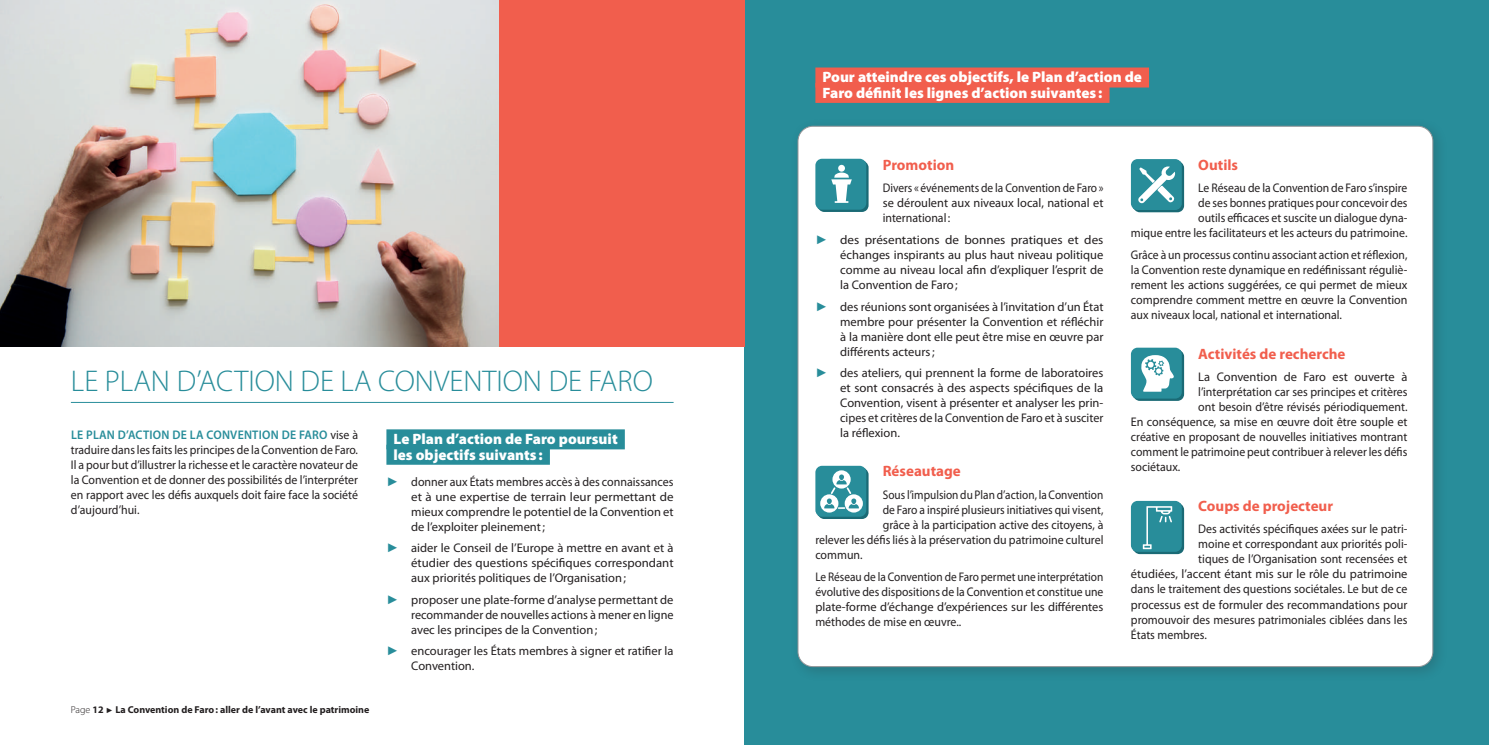
<style>
.page{position:relative;width:1489px;height:745px;background:#fff}
.page>*{position:absolute;margin:0;border:0;box-sizing:border-box;transform-origin:0 0}
.t1{font:300 30px "Myriad Pro";color:#288d9a}
.t2{font:900 15px/16.2px "Myriad Pro";color:#fff}
.t3{font:700 15px "Myriad Pro";color:#f15e4d}
.t4{font:12.5px/15px "Myriad Pro";color:#231f20;text-align:justify}
.t5{font:12.5px/15px "Myriad Pro";color:#231f20;text-align:justify;scale:.95 1}
.t6{font:12.5px/15px "Myriad Pro";color:#231f20;text-align:right;scale:.93 1}
.t7{font:12.5px/15px "Myriad Pro";color:#231f20;text-align:justify;scale:.91 1}
.t8{font:12.5px/15px "Myriad Pro";color:#231f20;text-align:justify;scale:.96 1}
.t9{font:12.5px/15px "Myriad Pro";color:#231f20;text-align:justify;scale:1.05 1}
.t10{font:12.5px "Myriad Pro";color:#231f20;scale:.94 1}
.t11{font:12.5px "Myriad Pro";color:#231f20;scale:.92 1}
.t12{font:12.5px "Myriad Pro";color:#231f20;scale:.9 1}
.t13{font:700 10px "Myriad Pro";color:#231f20}
.s1{font-weight:600;color:#288d9a}
.s2{font-family:"Arial";color:#288d9a}
.s3{font-weight:300}
.s4{font-family:"Arial";font-weight:400;font-size:7.5px}
</style>
<div class="page">
<div style="left:744px;top:0;width:744px;height:744px;background:#288d9a"></div>
<div style="left:789px;top:117px;width:659px;height:565px;background:#231f20;opacity:.2"></div>
<div style="left:798px;top:126px;width:634px;height:540px;background:#fff;border-radius:15px"></div>
<img style="left:0;top:0;width:499px;height:346px">
<hr style="left:71px;top:402px;width:602px;height:1px;background:#288d9a">
<div style="left:386px;top:429px;width:239px;height:20px;background:#288d9a"></div>
<div style="left:386px;top:444px;width:164px;height:20px;background:#288d9a"></div>
<div style="left:1130px;top:347px;width:51px;height:51px;background:#288d9a;border-radius:7px"></div>
<svg style="left:1132px;top:349px;width:51px;height:51px"></svg>
<div style="left:1130px;top:500px;width:51px;height:51px;background:#288d9a;border-radius:7px"></div>
<svg style="left:1132px;top:502px;width:51px;height:51px"></svg>
<div style="left:499px;top:0;width:245px;height:346px;background:#f15e4d"></div>
<div style="left:815px;top:465px;width:51px;height:51px;background:#288d9a;border-radius:7px"></div>
<svg style="left:817px;top:467px;width:51px;height:51px"></svg>
<div style="left:1130px;top:159px;width:51px;height:51px;background:#288d9a;border-radius:7px"></div>
<svg style="left:1132px;top:161px;width:51px;height:51px"></svg>
<div style="left:815px;top:67px;width:333px;height:20px;background:#f15e4d"></div>
<div style="left:815px;top:83px;width:294px;height:20px;background:#f15e4d"></div>
<div style="left:815px;top:159px;width:51px;height:50px;background:#288d9a;border-radius:7px"></div>
<svg style="left:817px;top:161px;width:51px;height:51px"></svg>
<h1 class="t1" style="left:71px;top:363px;width:583px">LE PLAN D’ACTION DE LA CONVENTION DE FARO</h1>
<p class="t5" style="left:71px;top:426px;width:304px"><span class="s1">LE PLAN D’ACTION DE LA CONVENTION DE FARO</span> vise à traduire dans les faits les principes de la Convention de Faro.<br>Il a pour but d’illustrer la richesse et le caractère novateur de la Convention et de donner des possibilités de l’interpréter en rapport avec les défis auxquels doit faire face la société d’aujourd’hui.</p>
<p class="t2" style="left:393px;top:430px;width:226px">Le Plan d’action de Faro poursuit les objectifs suivants :</p>
<p class="t8" style="left:411px;top:474px;width:275px;text-indent:-25px"><span class="s2">►</span> donner aux États membres accès à des connaissances et à une expertise de terrain leur permettant de mieux comprendre le potentiel de la Convention et de l’exploiter pleinement;</p>
<p class="t4" style="left:411px;top:540px;width:264px;text-indent:-25px"><span class="s2">►</span> aider le Conseil de l’Europe à mettre en avant et à étudier des questions spécifiques correspondant aux priorités politiques de l’Organisation;</p>
<p class="t4" style="left:411px;top:591px;width:264px;text-indent:-25px"><span class="s2">►</span> proposer une plate-forme d’analyse permettant de recommander de nouvelles actions à mener en ligne avec les principes de la Convention;</p>
<p class="t4" style="left:411px;top:643px;width:264px;text-indent:-25px"><span class="s2">►</span> encourager les États membres à signer et ratifier la<br>Convention.</p>
<p class="t13" style="left:71px;top:703px;width:300px"><span class="s3">Page</span> 12 <span class="s4">►</span> La Convention de Faro: aller de l’avant avec le patrimoine</p>
<p class="t2" style="left:822px;top:68px;width:321px">Pour atteindre ces objectifs, le Plan d’action de<br>Faro définit les lignes d’action suivantes :</p>
<p class="t3" style="left:882px;top:155px;width:73px">Promotion</p>
<p class="t7" style="left:882px;top:180px;width:244px">Divers «événements de la Convention de Faro» se déroulent aux niveaux local, national et international :</p>
<p class="t9" style="left:840px;top:232px;width:252px;text-indent:-25px"><span class="s2">►</span> des présentations de bonnes pratiques et des échanges inspirants au plus haut niveau politique comme au niveau local afin d’expliquer l’esprit de la Convention de Faro;</p>
<p class="t4" style="left:840px;top:298px;width:265px;text-indent:-25px"><span class="s2">►</span> des réunions sont organisées à l’invitation d’un État membre pour présenter la Convention et réfléchir à la manière dont elle peut être mise en œuvre par différents acteurs;</p>
<p class="t4" style="left:840px;top:365px;width:265px;text-indent:-25px"><span class="s2">►</span> des ateliers, qui prennent la forme de laboratoires et sont consacrés à des aspects spécifiques de la Convention, visent à présenter et analyser les prin&shy;cipes et critères de la Convention de Faro et à susciter la réflexion.</p>
<p class="t3" style="left:882px;top:461px;width:80px">Réseautage</p>
<p class="t12" style="left:882px;top:486px;width:247px">Sous l’impulsion du Plan d’action, la Convention</p>
<p class="t11" style="left:882px;top:501px;width:241px">de Faro a inspiré plusieurs initiatives qui visent,</p>
<p class="t5" style="left:882px;top:516px;width:234px">grâce à la participation active des citoyens, à</p>
<p class="t5" style="left:815px;top:531px;width:305px">relever les défis liés à la préservation du patrimoine culturel</p>
<p class="t5" style="left:815px;top:546px;width:51px">commun.</p>
<p class="t7" style="left:815px;top:568px;width:318px">Le Réseau de la Convention de Faro permet une interprétation évolutive des dispositions de la Convention et constitue une plate-forme d’échange d’expériences sur les différentes méthodes de mise en œuvre..</p>
<p class="t3" style="left:1198px;top:155px;width:41px">Outils</p>
<p class="t6" style="left:1130px;top:180px;width:299px">Le Réseau de la Convention de Faro s’inspire<br>de ses bonnes pratiques pour concevoir des<br>outils efficaces et suscite un dialogue dyna-<br>mique entre les facilitateurs et les acteurs du patrimoine.</p>
<p class="t6" style="left:1130px;top:247px;width:299px;text-align:justify">Grâce à un processus continu associant action et réflexion, la Convention reste dynamique en redéfinissant réguliè&shy;rement les actions suggérées, ce qui permet de mieux comprendre comment mettre en œuvre la Convention aux niveaux local, national et international.</p>
<p class="t3" style="left:1198px;top:344px;width:149px">Activités de recherche</p>
<p class="t4" style="left:1198px;top:369px;width:211px">La Convention de Faro est ouverte à</p>
<p class="t5" style="left:1198px;top:384px;width:222px">l’interprétation car ses principes et critères</p>
<p class="t5" style="left:1198px;top:399px;width:222px">ont besoin d’être révisés périodiquement.</p>
<p class="t4" style="left:1130px;top:414px;width:278px">En conséquence, sa mise en œuvre doit être souple et</p>
<p class="t5" style="left:1130px;top:429px;width:292px">créative en proposant de nouvelles initiatives montrant</p>
<p class="t10" style="left:1130px;top:444px;width:296px">comment le patrimoine peut contribuer à relever les défis</p>
<p class="t5" style="left:1130px;top:459px;width:54px">sociétaux.</p>
<p class="t3" style="left:1198px;top:496px;width:136px">Coups de projecteur</p>
<p class="t5" style="left:1198px;top:521px;width:222px">Des activités spécifiques axées sur le patri-</p>
<p class="t5" style="left:1198px;top:536px;width:222px">moine et correspondant aux priorités poli-</p>
<p class="t5" style="left:1198px;top:551px;width:222px">tiques de l’Organisation sont recensées et</p>
<p class="t4" style="left:1130px;top:566px;width:278px">étudiées, l’accent étant mis sur le rôle du patrimoine</p>
<p class="t5" style="left:1130px;top:581px;width:292px">dans le traitement des questions sociétales. Le but de ce</p>
<p class="t4" style="left:1130px;top:596px;width:278px">processus est de formuler des recommandations pour</p>
<p class="t5" style="left:1130px;top:611px;width:292px">promouvoir des mesures patrimoniales ciblées dans les</p>
<p class="t5" style="left:1130px;top:626px;width:81px">États membres.</p>
</div>
